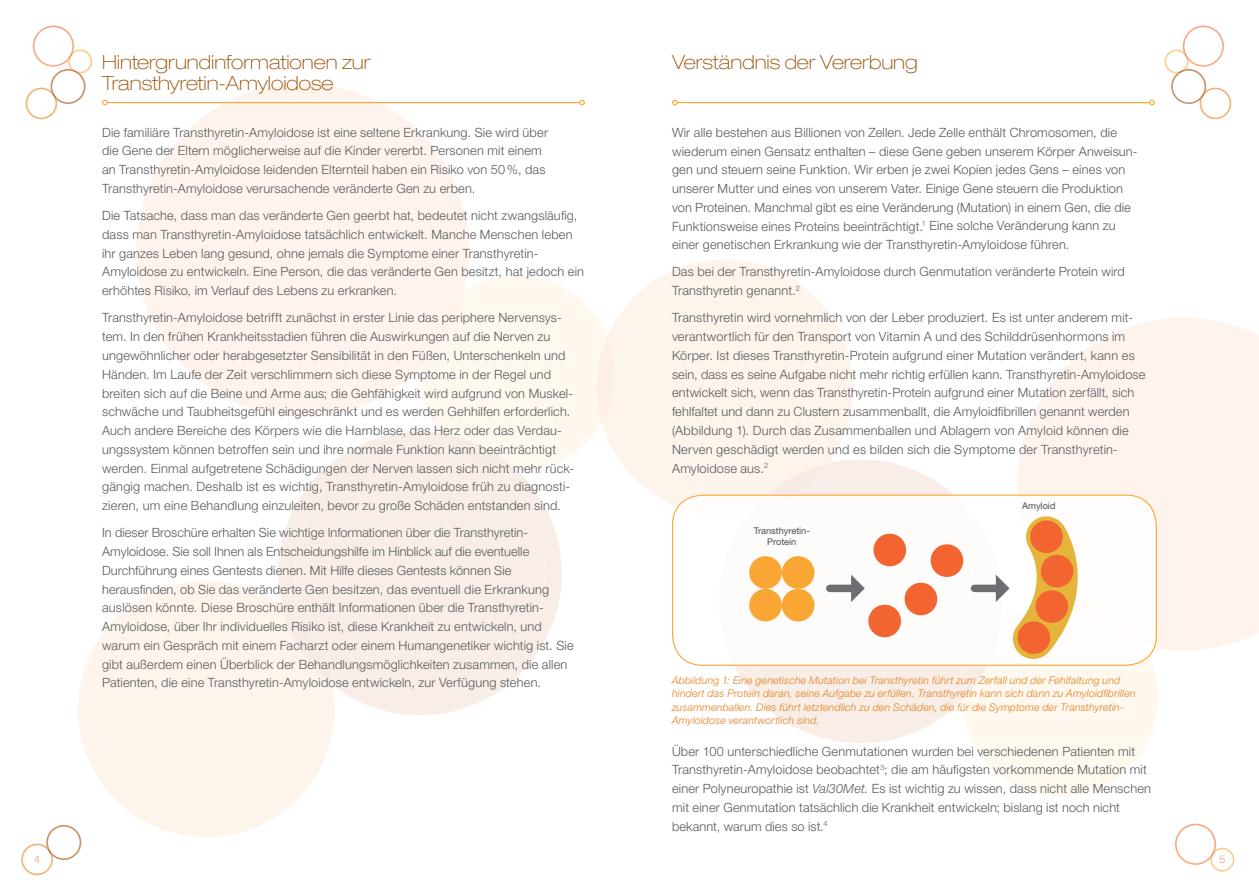
<style>
.page{position:relative;width:1259px;height:893px;background:#fff}
.page>*{position:absolute;margin:0;border:0;box-sizing:border-box;transform-origin:0 0}
.t1{font:100 expanded 19.5px "Helvetica Neue LT Std";color:#9a5107}
.t2{font:300 12.75px/18.8px "Helvetica Neue LT Std";letter-spacing:.015em;color:#58595b}
.t3{font:italic 300 10.5px/13.5px "Helvetica Neue LT Std";letter-spacing:.02em;color:#e37f1c}
.t4{font:100 10.5px "Helvetica Neue LT Std";color:#f26531}
.t5{font:9.15px/11.1px "Helvetica Neue LT Std";color:#4d4d4f;text-align:center}
.s1{font-style:italic}
</style>
<div class="page">
<img style="left:1175px;top:824px;width:41px;height:41px">
<img style="left:1210px;top:848px;width:24px;height:24px">
<svg style="left:1210px;top:850px;width:5px;height:8px"></svg>
<img style="left:21px;top:844px;width:32px;height:31px">
<img style="left:46px;top:825px;width:35px;height:35px">
<svg style="left:47px;top:847px;width:5px;height:9px"></svg>
<svg style="left:78px;top:581px;width:256px;height:256px;fill:#fdf4ec"></svg>
<svg style="left:136px;top:84px;width:333px;height:333px;fill:#fff4ed"></svg>
<svg style="left:278px;top:432px;width:284px;height:283px;fill:#f8eee7"></svg>
<div style="left:282px;top:605px;width:50px;height:80px;background:#f8eee7"></div>
<svg style="left:615px;top:259px;width:238px;height:245px;background:#fdf5ee"></svg>
<svg style="left:419px;top:276px;width:196px;height:195px"></svg>
<svg style="left:1019px;top:318px;width:240px;height:332px;background:#fff5ef"></svg>
<hr style="left:107px;top:102px;width:473px;height:1px;background:#faa634">
<svg style="left:102px;top:100px;width:6px;height:5px"></svg>
<svg style="left:579px;top:100px;width:6px;height:5px"></svg>
<hr style="left:677px;top:102px;width:472px;height:1px;background:#faa634">
<svg style="left:672px;top:100px;width:5px;height:5px"></svg>
<svg style="left:1149px;top:100px;width:5px;height:5px"></svg>
<img style="left:26px;top:88px;width:31px;height:31px">
<img style="left:33px;top:26px;width:41px;height:41px">
<img style="left:68px;top:49px;width:24px;height:23px">
<svg style="left:68px;top:52px;width:5px;height:8px"></svg>
<img style="left:51px;top:69px;width:35px;height:35px">
<svg style="left:51px;top:91px;width:6px;height:9px"></svg>
<svg style="left:71px;top:69px;width:9px;height:4px"></svg>
<img style="left:1199px;top:88px;width:32px;height:31px">
<img style="left:1182px;top:26px;width:42px;height:41px">
<img style="left:1164px;top:49px;width:24px;height:23px">
<svg style="left:1183px;top:52px;width:5px;height:8px"></svg>
<img style="left:1185px;top:69px;width:21px;height:35px">
<svg style="left:1200px;top:91px;width:5px;height:9px"></svg>
<img style="left:1171px;top:71px;width:17px;height:33px">
<svg style="left:1176px;top:69px;width:9px;height:4px"></svg>
<svg style="left:678px;top:463px;width:480px;height:333px"></svg>
<div style="left:672px;top:495px;width:485px;height:171px;border:1px solid #faa634;border-radius:30px"></div>
<h1 class="t1" style="left:102px;top:51px;width:270px">Hintergrundinformationen zur</h1>
<h1 class="t1" style="left:672px;top:51px;width:247px">Verständnis der Vererbung</h1>
<h1 class="t1" style="left:102px;top:72px;width:233px">Transthyretin-Amyloidose</h1>
<p class="t2" style="left:102px;top:122px;width:447px">Die familiäre Transthyretin-Amyloidose ist eine seltene Erkrankung. Sie wird über die Gene der Eltern mög licher weise auf die Kinder vererbt. Personen mit einem an Transthyretin-Amyloidose leidenden Elternteil haben ein Risiko von 50 %, das Transthyretin-Amyloidose verursachende veränderte Gen zu erben.</p>
<p class="t2" style="left:102px;top:206px;width:483px">Die Tatsache, dass man das veränderte Gen geerbt hat, bedeutet nicht zwangsläufig, dass man Transthyretin-Amyloidose tatsächlich entwickelt. Manche Menschen leben ihr ganzes Leben lang gesund, ohne jemals die Symptome einer Transthyretin-Amyloidose zu entwickeln. Eine Person, die das veränderte Gen besitzt, hat jedoch ein erhöhtes Risiko, im Verlauf des Lebens zu erkranken.</p>
<p class="t2" style="left:102px;top:308px;width:474px">Transthyretin-Amyloidose betrifft zunächst in erster Linie das periphere Nervensys&shy;tem. In den frühen Krankheitsstadien führen die Auswirkungen auf die Nerven zu ungewöhnlicher oder herabgesetzter Sensibilität in den Füßen, Unterschenkeln und Händen. Im Laufe der Zeit verschlimmern sich diese Symptome in der Regel und breiten sich auf die Beine und Arme aus; die Gehfähigkeit wird aufgrund von Muskel&shy;schwäche und Taubheitsgefühl eingeschränkt und es werden Gehhilfen erforderlich.<br>Auch andere Bereiche des Körpers wie die Harnblase, das Herz oder das Verdau&shy;ungssystem können betroffen sein und ihre normale Funktion kann beeinträchtigt werden. Einmal aufgetretene Schädigungen der Nerven lassen sich nicht mehr rück&shy;gängig machen. Deshalb ist es wichtig, Transthyretin-Amyloidose früh zu diagnosti&shy;zieren, um eine Behandlung einzuleiten, bevor zu große Schäden entstanden sind.</p>
<p class="t2" style="left:102px;top:523px;width:473px">In dieser Broschüre erhalten Sie wichtige Informationen über die Transthyretin-Amyloidose. Sie soll Ihnen als Entscheidungshilfe im Hinblick auf die eventuelle Durchführung eines Gentests dienen. Mit Hilfe dieses Gentests können Sie herausfinden, ob Sie das veränderte Gen besitzen, das eventuell die Erkrankung auslösen könnte. Diese Broschüre enthält Informationen über die Transthyretin-Amyloidose, über Ihr individuelles Risiko ist, diese Krankheit zu entwickeln, und warum ein Gespräch mit einem Facharzt oder einem Humangenetiker wichtig ist. Sie gibt außerdem einen Überblick der Behandlungsmöglichkeiten zusammen, die allen Patienten, die eine Transthyretin-Amyloidose entwickeln, zur Verfügung stehen.</p>
<p class="t2" style="left:672px;top:123px;width:467px">Wir alle bestehen aus Billionen von Zellen. Jede Zelle enthält Chromosomen, die wiederum einen Gensatz enthalten – diese Gene geben unserem Körper Anweisun&shy;gen und steuern seine Funktion. Wir erben je zwei Kopien jedes Gens – eines von unserer Mutter und eines von unserem Vater. Einige Gene steuern die Produktion von Proteinen. Manchmal gibt es eine Veränderung (Mutation) in einem Gen, die die Funktionsweise eines Proteins beeinträchtigt.<sup>1</sup> Eine solche Veränderung kann zu einer genetischen Erkrankung wie der Transthyretin-Amyloidose führen.</p>
<p class="t2" style="left:672px;top:262px;width:454px">Das bei der Transthyretin-Amyloidose durch Genmutation veränderte Protein wird<br>Transthyretin genannt.<sup>2</sup></p>
<p class="t2" style="left:672px;top:308px;width:475px">Transthyretin wird vornehmlich von der Leber produziert. Es ist unter anderem mit&shy;verantwortlich für den Transport von Vitamin A und des Schilddrüsenhormons im Körper. Ist dieses Transthyretin-Protein aufgrund einer Mutation verändert, kann es sein, dass es seine Aufgabe nicht mehr richtig erfüllen kann. Transthyretin-Amyloidose entwickelt sich, wenn das Transthyretin-Protein aufgrund einer Mutation zerfällt, sich fehlfaltet und dann zu Clustern zusammenballt, die Amyloidfibrillen genannt werden (Abbildung 1). Durch das Zusammenballen und Ablagern von Amyloid können die Nerven geschädigt werden und es bilden sich die Symptome der Transthyretin-Amyloidose aus.<sup>2</sup></p>
<p class="t5" style="left:1022px;top:500px;width:35px">Amyloid</p>
<p class="t5" style="left:753px;top:525px;width:58px">Transthyretin-<br>Protein</p>
<p class="t3" style="left:672px;top:673px;width:465px">Abbildung 1: Eine genetische Mutation bei Transthyretin führt zum Zerfall und der Fehlfaltung und hindert das Protein daran, seine Aufgabe zu erfüllen. Transthyretin kann sich dann zu Amyloidfibrillen zusammenballen. Dies führt letztendlich zu den Schäden, die für die Symptome der Transthyretin-Amyloidose verantwortlich sind.</p>
<p class="t2" style="left:672px;top:741px;width:480px">Über 100 unterschiedliche Genmutationen wurden bei verschiedenen Patienten mit Transthyretin-Amyloidose beobachtet<sup>3</sup>; die am häufigsten vorkommende Mutation mit einer Polyneuropathie ist <span class="s1">Val30Met.</span> Es ist wichtig zu wissen, dass nicht alle Menschen mit einer Genmutation tatsächlich die Krankheit entwickeln; bislang ist noch nicht bekannt, warum dies so ist.<sup>4</sup></p>
<p class="t4" style="left:34px;top:853px;width:7px">4</p>
<p class="t4" style="left:1219px;top:853px;width:7px">5</p>
</div>
